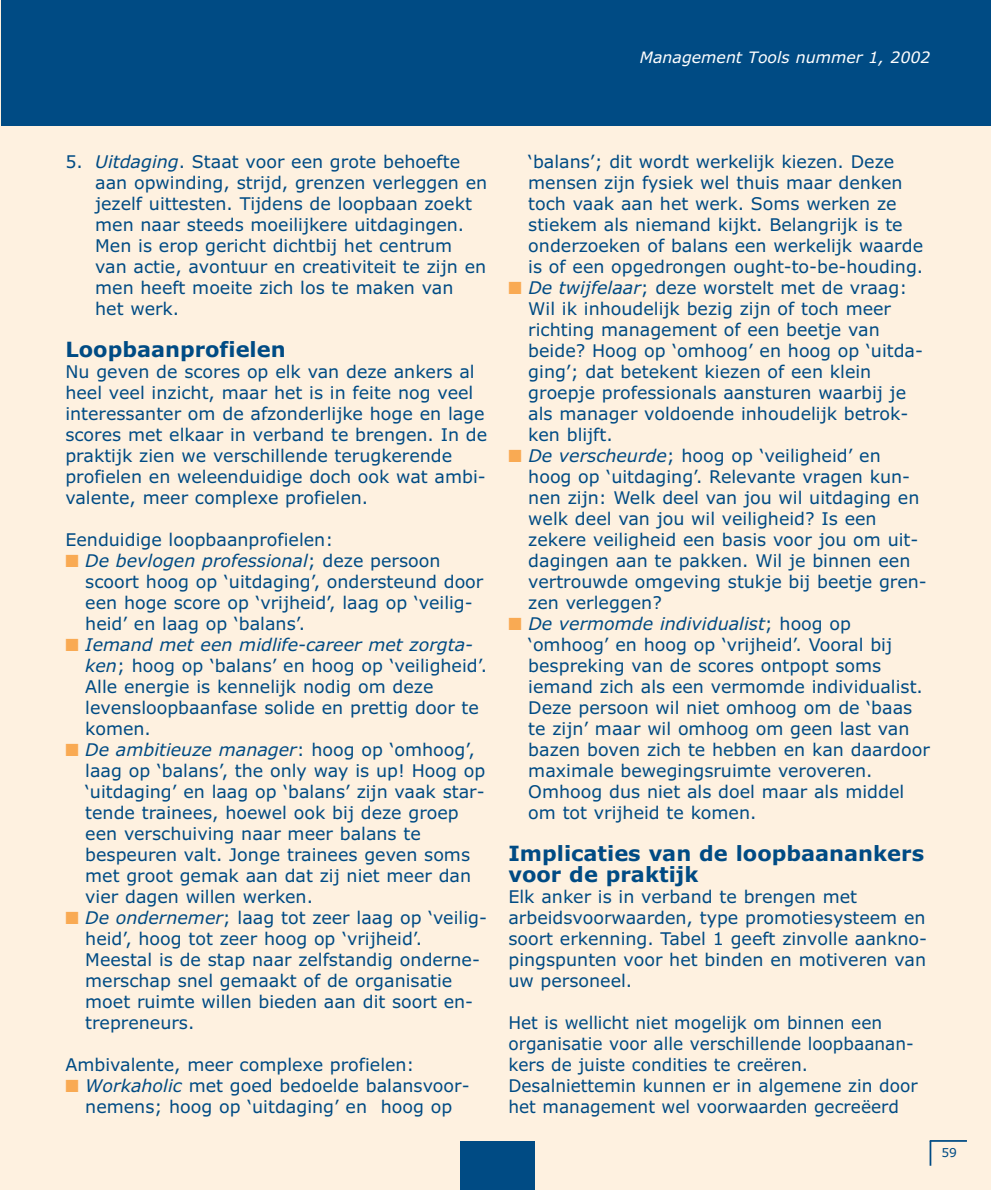
<style>
.page{position:relative;width:991px;height:1190px;background:#fff}
.page>*{position:absolute;margin:0;border:0;box-sizing:border-box;transform-origin:0 0}
.t1{font:700 21px/21px "Verdana";color:#004b84}
.t2{font:17.5px/21px "Verdana";color:#004b84}
.t3{font:italic 15.75px "Verdana";color:#fff}
.t4{font:12.25px "Verdana";color:#004b84}
.s1{font-style:italic}
.s2{color:#f9aa53}
</style>
<div class="page">
<div style="left:0;top:0;width:990px;height:1190px;background:#fef1e0"></div>
<div style="left:2px;top:0;width:988px;height:125px;background:#004b84"></div>
<hr style="left:929px;top:1140px;width:37px;height:2px;background:#004b84">
<hr style="left:929px;top:1141px;width:2px;height:25px;background:#004b84">
<div style="left:460px;top:1141px;width:75px;height:49px;background:#004b84"></div>
<p class="t3" style="left:640px;top:51px;width:292px">Management Tools nummer 1, 2002</p>
<p class="t3" style="left:868px;top:51px;width:12px">2</p>
<p class="t3" style="left:920px;top:51px;width:12px">1</p>
<p class="t2" style="left:95px;top:153px;width:393px;text-indent:-30px">5. <span class="s1">Uitdaging</span>. Staat voor een grote behoefte aan opwinding, strijd, grenzen verleggen en jezelf uittesten. Tijdens de loopbaan zoekt men naar steeds moeilijkere uitdagingen.<br>Men is erop gericht dichtbij het centrum van actie, avontuur en creativiteit te zijn en men heeft moeite zich los te maken van<br>het werk.</p>
<p class="t1" style="left:65px;top:341px;width:222px">Loopbaanprofielen</p>
<p class="t2" style="left:65px;top:363px;width:423px">Nu geven de scores op elk van deze ankers al heel veel inzicht, maar het is in feite nog veel interessanter om de afzonderlijke hoge en lage scores met elkaar in verband te brengen. In de praktijk zien we verschillende terugkerende profielen en weleenduidige doch ook wat ambi&shy;valente, meer complexe profielen.</p>
<p class="t2" style="left:65px;top:531px;width:269px">Eenduidige loopbaanprofielen:</p>
<p class="t2" style="left:85px;top:552px;width:399px;text-indent:-20px"><span class="s2">■</span> <span class="s1">De bevlogen professional</span>; deze persoon scoort hoog op ‘uitdaging’, ondersteund door een hoge score op ‘vrijheid’, laag op ‘veilig&shy;heid’ en laag op ‘balans’.</p>
<p class="t2" style="left:85px;top:636px;width:403px;text-indent:-20px"><span class="s2">■</span> <span class="s1">Iemand met een midlife-career met zorgta&shy;ken</span>; hoog op ‘balans’ en hoog op ‘veiligheid’.<br>Alle energie is kennelijk nodig om deze levensloopbaanfase solide en prettig door te komen.</p>
<p class="t2" style="left:85px;top:741px;width:401px;text-indent:-20px"><span class="s2">■</span> <span class="s1">De ambitieuze manager</span>: hoog op ‘omhoog’, laag op ‘balans’, the only way is up! Hoog op ‘uitdaging’ en laag op ‘balans’ zijn vaak star&shy;tende trainees, hoewel ook bij deze groep een verschuiving naar meer balans te bespeuren valt. Jonge trainees geven soms met groot gemak aan dat zij niet meer dan vier dagen willen werken.</p>
<p class="t2" style="left:85px;top:909px;width:403px;text-indent:-20px"><span class="s2">■</span> <span class="s1">De ondernemer</span>; laag tot zeer laag op ‘veilig&shy;heid’, hoog tot zeer hoog op ‘vrijheid’.<br>Meestal is de stap naar zelfstandig onderne&shy;merschap snel gemaakt of de organisatie moet ruimte willen bieden aan dit soort en&shy;trepreneurs.</p>
<p class="t2" style="left:65px;top:1056px;width:351px">Ambivalente, meer complexe profielen:</p>
<p class="t2" style="left:65px;top:1077px;width:406px;text-align:center"><span class="s2">■</span> <span class="s1">Workaholic</span> met goed bedoelde balansvoor&shy;nemens; hoog op ‘uitdaging’ en hoog op</p>
<p class="t2" style="left:528px;top:153px;width:396px">‘balans’; dit wordt werkelijk kiezen. Deze mensen zijn fysiek wel thuis maar denken toch vaak aan het werk. Soms werken ze stiekem als niemand kijkt. Belangrijk is te onderzoeken of balans een werkelijk waarde is of een opgedrongen ought-to-be-houding.</p>
<p class="t2" style="left:528px;top:279px;width:396px;text-indent:-20px"><span class="s2">■</span> <span class="s1">De twijfelaar</span>; deze worstelt met de vraag:<br>Wil ik inhoudelijk bezig zijn of toch meer richting management of een beetje van beide? Hoog op ‘omhoog’ en hoog op ‘uitda&shy;ging’; dat betekent kiezen of een klein groepje professionals aansturen waarbij je als manager voldoende inhoudelijk betrok&shy;ken blijft.</p>
<p class="t2" style="left:528px;top:447px;width:400px;text-indent:-20px"><span class="s2">■</span> <span class="s1">De verscheurde</span>; hoog op ‘veiligheid’ en hoog op ‘uitdaging’. Relevante vragen kun&shy;nen zijn: Welk deel van jou wil uitdaging en welk deel van jou wil veiligheid? Is een zekere veiligheid een basis voor jou om uit&shy;dagingen aan te pakken. Wil je binnen een vertrouwde omgeving stukje bij beetje gren&shy;zen verleggen?</p>
<p class="t2" style="left:528px;top:615px;width:403px;text-indent:-20px"><span class="s2">■</span> <span class="s1">De vermomde individualist</span>; hoog op ‘omhoog’ en hoog op ‘vrijheid’. Vooral bij bespreking van de scores ontpopt soms iemand zich als een vermomde individualist.<br>Deze persoon wil niet omhoog om de ‘baas te zijn’ maar wil omhoog om geen last van bazen boven zich te hebben en kan daardoor maximale bewegingsruimte veroveren.<br>Omhoog dus niet als doel maar als middel om tot vrijheid te komen.</p>
<p class="t1" style="left:508px;top:845px;width:417px">Implicaties van de loopbaanankers voor de praktijk</p>
<p class="t2" style="left:508px;top:888px;width:420px">Elk anker is in verband te brengen met arbeidsvoorwaarden, type promotiesysteem en soort erkenning. Tabel 1 geeft zinvolle aankno&shy;pingspunten voor het binden en motiveren van uw personeel.</p>
<p class="t2" style="left:508px;top:1014px;width:410px">Het is wellicht niet mogelijk om binnen een organisatie voor alle verschillende loopbaanan&shy;kers de juiste condities te creëren.<br>Desalniettemin kunnen er in algemene zin door het management wel voorwaarden gecreëerd</p>
<p class="t4" style="left:941px;top:1148px;width:17px">59</p>
</div>
